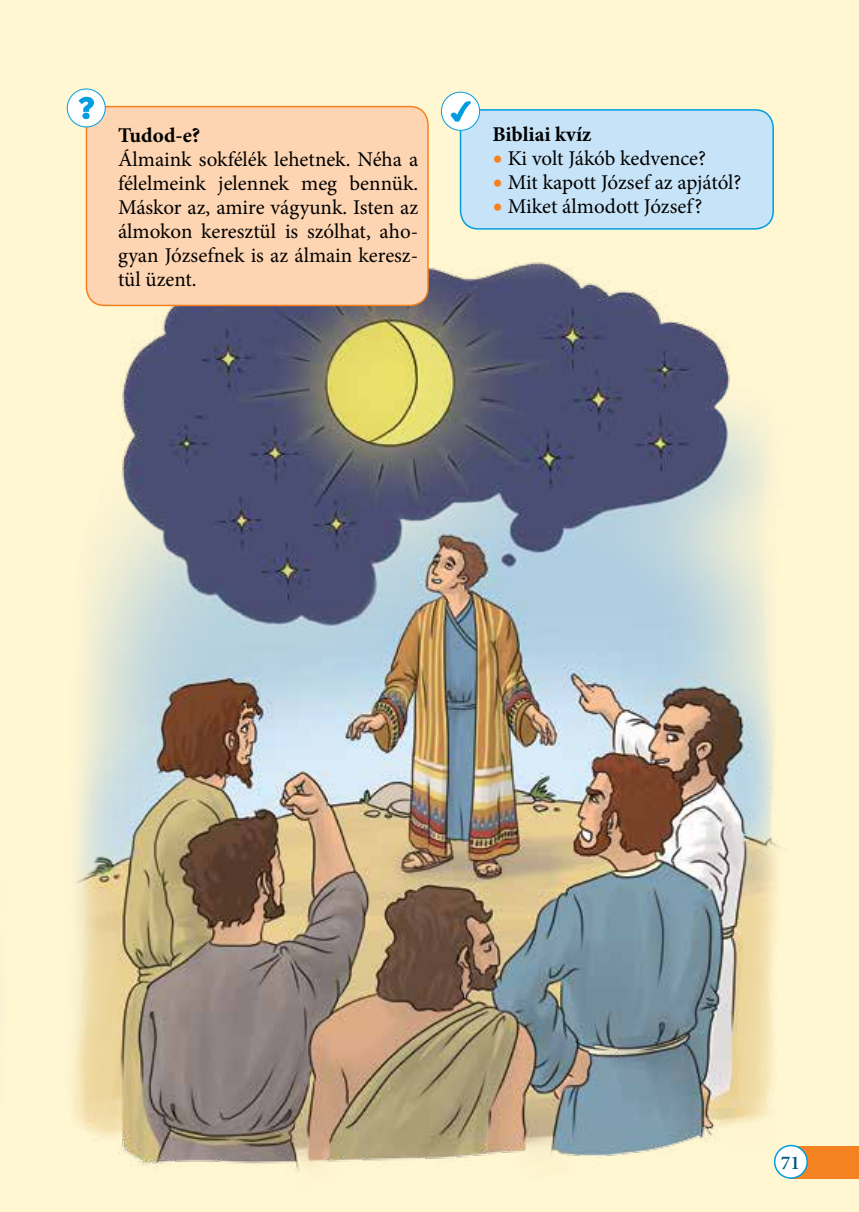
<style>
.page{position:relative;width:859px;height:1212px;background:#fff6d2}
.page>*{position:absolute;margin:0;border:0;box-sizing:border-box;transform-origin:0 0}
.t1{font:21px/24px "Minion Pro";letter-spacing:-.005em;color:#000;text-align:justify}
.t2{font:700 21px "Minion Pro";color:#000}
.t3{font:600 19.5px "Minion Pro";color:#005884}
.s1{font-size:27px;color:#f58220}
</style>
<div class="page">
<div style="left:460px;top:110px;width:313px;height:119px;background:#c7e3f7;border-radius:18px"></div>
<div style="left:460px;top:109px;width:314px;height:121px;border:2px solid #009de1;border-radius:18px"></div>
<div style="left:441px;top:92px;width:39px;height:38px;background:#fff;border-radius:50%"></div>
<div style="left:441px;top:92px;width:39px;height:39px;border:1px solid #009de1;border-radius:50%"></div>
<svg style="left:451px;top:101px;width:20px;height:21px"></svg>
<img style="left:73px;top:219px;width:724px;height:960px">
<div style="left:791px;top:1146px;width:68px;height:33px;background:#f58220"></div>
<div style="left:775px;top:1145px;width:32px;height:33px;background:#fff;border-radius:50%"></div>
<div style="left:774px;top:1145px;width:34px;height:34px;border:2px solid #009de1;border-radius:50%"></div>
<div style="left:86px;top:107px;width:342px;height:198px;background:#fed5b2;border-radius:18px"></div>
<div style="left:86px;top:106px;width:343px;height:200px;border:2px solid #f58220;border-radius:18px"></div>
<div style="left:67px;top:89px;width:38px;height:38px;background:#fff;border-radius:50%"></div>
<div style="left:67px;top:89px;width:39px;height:38px;border:1px solid #009de1;border-radius:50%"></div>
<svg style="left:78px;top:96px;width:16px;height:24px"></svg>
<p class="t2" style="left:118px;top:122px;width:84px">Tudod-e?</p>
<p class="t1" style="left:118px;top:147px;width:302px">Álmaink sokfélék lehetnek. Néha a félelmeink jelennek meg bennük.<br>Máskor az, amire vágyunk. Isten az álmokon keresztül is szólhat, aho&shy;gyan Józsefnek is az álmain keresz&shy;tül üzent.</p>
<p class="t2" style="left:492px;top:122px;width:101px">Bibliai kvíz</p>
<p class="t1" style="left:492px;top:146px;width:215px"><span class="s1">•</span> Ki volt Jákób kedvence?</p>
<p class="t1" style="left:492px;top:170px;width:251px"><span class="s1">•</span> Mit kapott József az apjától?</p>
<p class="t1" style="left:492px;top:194px;width:211px"><span class="s1">•</span> Miket álmodott József?</p>
<p class="t3" style="left:781px;top:1151px;width:21px">71</p>
</div>
